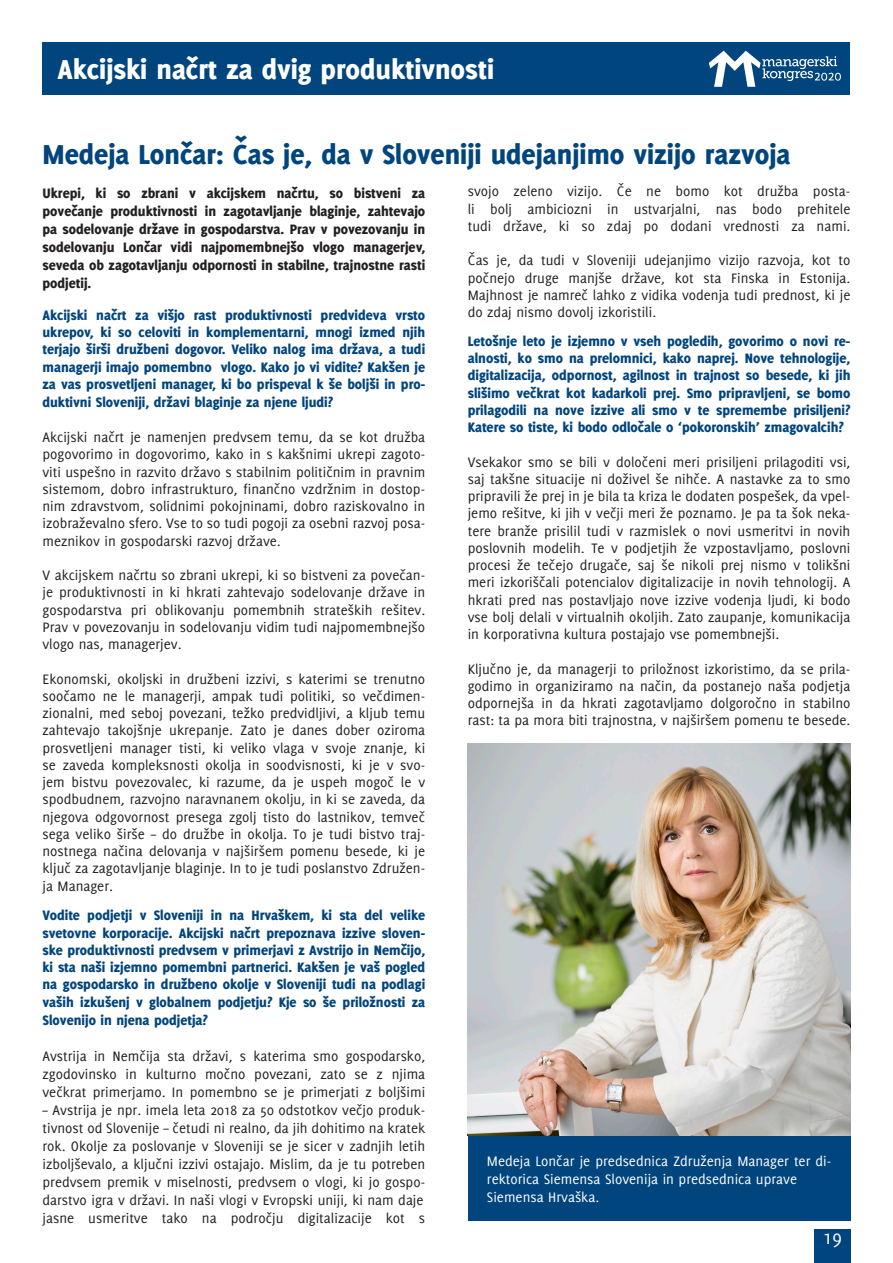
<style>
.page{position:relative;width:893px;height:1263px;background:#fff}
.page>*{position:absolute;margin:0;border:0;box-sizing:border-box;transform-origin:0 0}
.t1{font:800 30px "Delicious CE";color:#00457d}
.t2{font:800 30px "Delicious CE";color:#fff}
.t3{font:21px "Delicious CE";color:#fff}
.t4{font:15px/17.2px "Delicious CE";color:#231f20;text-align:justify}
.t5{font:800 15px/17.4px "Delicious CE";color:#00457d;text-align:justify}
.t6{font:800 15px/18px "Delicious CE";color:#231f20}
.t7{font:15px/18px "Delicious CE";color:#fff}
</style>
<div class="page">
<div style="left:43px;top:43px;width:807px;height:52px;background:#00457d"></div>
<svg style="left:709px;top:51px;width:132px;height:36px"></svg>
<div style="left:468px;top:1136px;width:382px;height:84px;background:#00457d"></div>
<img style="left:468px;top:743px;width:382px;height:393px">
<div style="left:814px;top:1230px;width:36px;height:33px;background:#00457d"></div>
<p class="t2" style="left:58px;top:50px;width:438px">Akcijski načrt za dvig produktivnosti</p>
<p class="t1" style="left:43px;top:135px;width:749px">Medeja Lončar: Čas je, da v Sloveniji udejanjimo vizijo razvoja</p>
<p class="t6" style="left:43px;top:183px;width:384px">Ukrepi, ki so zbrani v akcijskem načrtu, so bistveni za</p>
<p class="t6" style="left:43px;top:201px;width:384px">povečanje produktivnosti in zagotavljanje blaginje, zahtevajo pa sodelovanje države in gospodarstva. Prav v povezovanju in</p>
<p class="t6" style="left:43px;top:237px;width:384px;text-align:justify">sodelovanju Lončar vidi najpomembnejšo vlogo managerjev, seveda ob zagotavljanju odpornosti in stabilne, trajnostne rasti podjetij.</p>
<p class="t5" style="left:43px;top:306px;width:384px">Akcijski načrt za višjo rast produktivnosti predvideva vrsto ukrepov, ki so celoviti in komplementarni, mnogi izmed njih terjajo širši družbeni dogovor. Veliko nalog ima država, a tudi managerji imajo pomembno vlogo. Kako jo vi vidite? Kakšen je za vas prosvetljeni manager, ki bo prispeval k še boljši in pro&shy;duktivni Sloveniji, državi blaginje za njene ljudi?</p>
<p class="t4" style="left:43px;top:428px;width:384px">Akcijski načrt je namenjen predvsem temu, da se kot družba pogovorimo in dogovorimo, kako in s kakšnimi ukrepi zagoto&shy;viti uspešno in razvito državo s stabilnim političnim in pravnim sistemom, dobro infrastrukturo, finančno vzdržnim in dostop&shy;nim zdravstvom, solidnimi pokojninami, dobro raziskovalno in izobraževalno sfero. Vse to so tudi pogoji za osebni razvoj posa&shy;meznikov in gospodarski razvoj države.</p>
<p class="t4" style="left:43px;top:566px;width:384px">V akcijskem načrtu so zbrani ukrepi, ki so bistveni za povečan&shy;je produktivnosti in ki hkrati zahtevajo sodelovanje države in</p>
<p class="t4" style="left:43px;top:601px;width:384px">gospodarstva pri oblikovanju pomembnih strateških rešitev.<br>Prav v povezovanju in sodelovanju vidim tudi najpomembnejšo vlogo nas, managerjev.</p>
<p class="t4" style="left:43px;top:670px;width:384px">Ekonomski, okoljski in družbeni izzivi, s katerimi se trenutno soočamo ne le managerji, ampak tudi politiki, so večdimen&shy;zionalni, med seboj povezani, težko predvidljivi, a kljub temu zahtevajo takojšnje ukrepanje. Zato je danes dober oziroma prosvetljeni manager tisti, ki veliko vlaga v svoje znanje, ki se zaveda kompleksnosti okolja in soodvisnosti, ki je v svo&shy;jem bistvu povezovalec, ki razume, da je uspeh mogoč le v</p>
<p class="t4" style="left:43px;top:790px;width:384px">spodbudnem, razvojno naravnanem okolju, in ki se zaveda, da njegova odgovornost presega zgolj tisto do lastnikov, temveč sega veliko širše – do družbe in okolja. To je tudi bistvo traj-</p>
<p class="t4" style="left:43px;top:842px;width:384px">nostnega načina delovanja v najširšem pomenu besede, ki je ključ za zagotavljanje blaginje. In to je tudi poslanstvo Združen&shy;ja Manager.</p>
<p class="t5" style="left:43px;top:906px;width:384px">Vodite podjetji v Sloveniji in na Hrvaškem, ki sta del velike svetovne korporacije. Akcijski načrt prepoznava izzive sloven&shy;ske produktivnosti predvsem v primerjavi z Avstrijo in Nemčijo, ki sta naši izjemno pomembni partnerici. Kakšen je vaš pogled na gospodarsko in družbeno okolje v Sloveniji tudi na podlagi vaših izkušenj v globalnem podjetju? Kje so še priložnosti za Slovenijo in njena podjetja?</p>
<p class="t4" style="left:43px;top:1046px;width:384px;line-height:18px">Avstrija in Nemčija sta državi, s katerima smo gospodarsko, zgodovinsko in kulturno močno povezani, zato se z njima večkrat primerjamo. In pomembno se je primerjati z boljšimi</p>
<p class="t4" style="left:43px;top:1100px;width:384px;line-height:18px">– Avstrija je npr. imela leta 2018 za 50 odstotkov večjo produk&shy;tivnost od Slovenije – četudi ni realno, da jih dohitimo na kratek rok. Okolje za poslovanje v Sloveniji se je sicer v zadnjih letih izboljševalo, a ključni izzivi ostajajo. Mislim, da je tu potreben predvsem premik v miselnosti, predvsem o vlogi, ki jo gospo&shy;darstvo igra v državi. In naši vlogi v Evropski uniji, ki nam daje</p>
<p class="t4" style="left:43px;top:1209px;width:384px">jasne usmeritve tako na področju digitalizacije kot s</p>
<p class="t4" style="left:468px;top:183px;width:384px">svojo zeleno vizijo. Če ne bomo kot družba posta&shy;li bolj ambiciozni in ustvarjalni, nas bodo prehitele tudi države, ki so zdaj po dodani vrednosti za nami.</p>
<p class="t4" style="left:468px;top:252px;width:384px">Čas je, da tudi v Sloveniji udejanjimo vizijo razvoja, kot to počnejo druge manjše države, kot sta Finska in Estonija.</p>
<p class="t4" style="left:468px;top:286px;width:384px">Majhnost je namreč lahko z vidika vodenja tudi prednost, ki je do zdaj nismo dovolj izkoristili.</p>
<p class="t5" style="left:468px;top:332px;width:384px">Letošnje leto je izjemno v vseh pogledih, govorimo o novi re&shy;alnosti, ko smo na prelomnici, kako naprej. Nove tehnologije, digitalizacija, odpornost, agilnost in trajnost so besede, ki jih slišimo večkrat kot kadarkoli prej. Smo pripravljeni, se bomo prilagodili na nove izzive ali smo v te spremembe prisiljeni?<br>Katere so tiste, ki bodo odločale o ‘pokoronskih’ zmagovalcih?</p>
<p class="t4" style="left:468px;top:453px;width:384px">Vsekakor smo se bili v določeni meri prisiljeni prilagoditi vsi, saj takšne situacije ni doživel še nihče. A nastavke za to smo pripravili že prej in je bila ta kriza le dodaten pospešek, da vpel&shy;jemo rešitve, ki jih v večji meri že poznamo. Je pa ta šok neka&shy;tere branže prisilil tudi v razmislek o novi usmeritvi in novih poslovnih modelih. Te v podjetjih že vzpostavljamo, poslovni procesi že tečejo drugače, saj še nikoli prej nismo v tolikšni meri izkoriščali potencialov digitalizacije in novih tehnologij. A hkrati pred nas postavljajo nove izzive vodenja ljudi, ki bodo vse bolj delali v virtualnih okoljih. Zato zaupanje, komunikacija in korporativna kultura postajajo vse pomembnejši.</p>
<p class="t4" style="left:468px;top:660px;width:384px">Ključno je, da managerji to priložnost izkoristimo, da se prila&shy;godimo in organiziramo na način, da postanejo naša podjetja odpornejša in da hkrati zagotavljamo dolgoročno in stabilno rast: ta pa mora biti trajnostna, v najširšem pomenu te besede.</p>
<p class="t7" style="left:487px;top:1151px;width:346px">Medeja Lončar je predsednica Združenja Manager ter di&shy;rektorica Siemensa Slovenija in predsednica uprave</p>
<p class="t7" style="left:487px;top:1187px;width:114px">Siemensa Hrvaška.</p>
<p class="t3" style="left:823px;top:1225px;width:20px">19</p>
</div>
